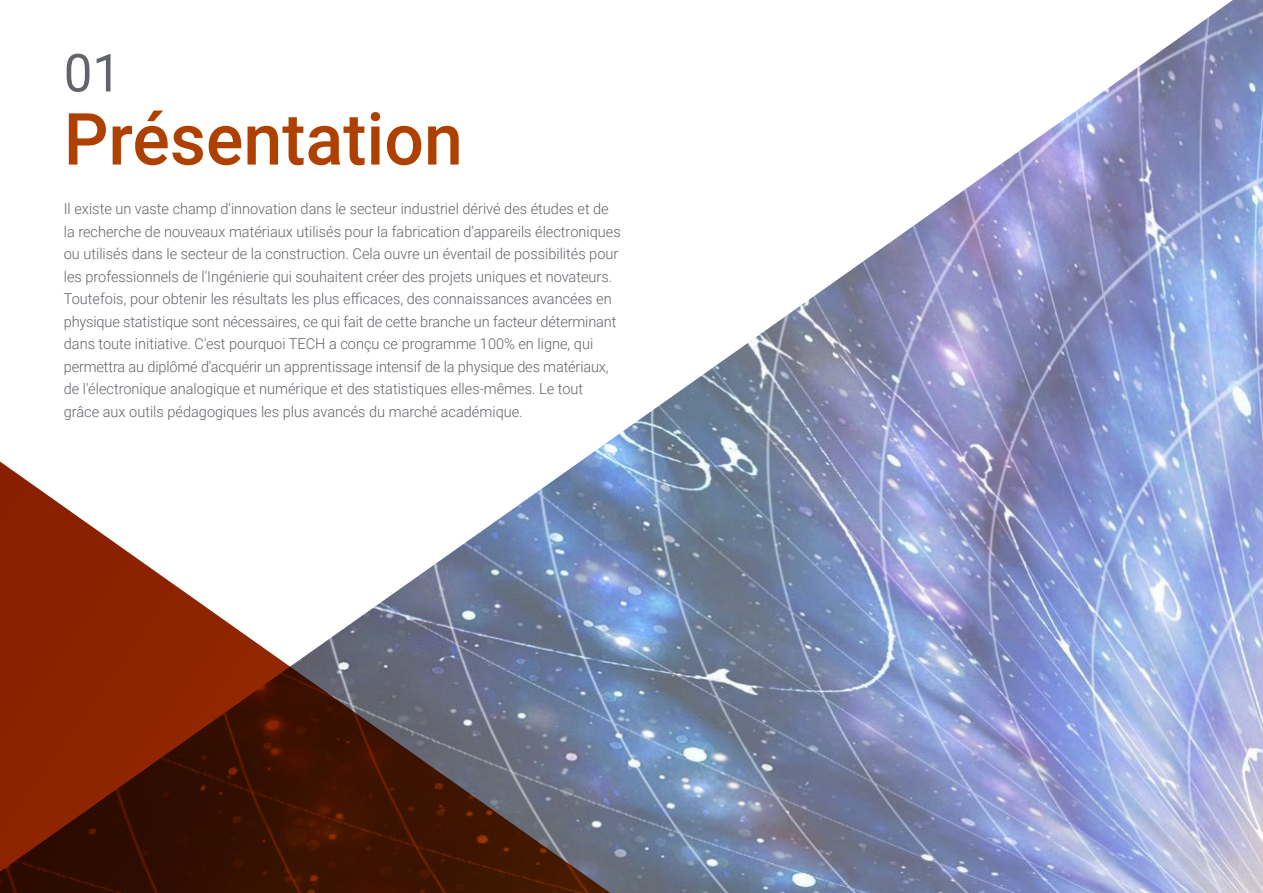
<style>
.page{position:relative;width:1263px;height:893px;background:#fff}
.page>*{position:absolute;margin:0;border:0;box-sizing:border-box;transform-origin:0 0}
.t1{font:500 72px "Roboto";color:#ae4000}
.t2{font:52.5px "Roboto";color:#61646a}
.t3{font:300 15px/22.5px "Roboto";color:#61646a}
</style>
<div class="page">
<img style="left:602px;top:0;width:661px;height:893px">
<svg style="left:0;top:446px;width:640px;height:447px"></svg>
<h2 class="t2" style="left:64px;top:36px;width:59px">01</h2>
<h1 class="t1" style="left:64px;top:89px;width:401px">Présentation</h1>
<p class="t3" style="left:64px;top:197px;width:558px">Il existe un vaste champ d'innovation dans le secteur industriel dérivé des études et de la recherche de nouveaux matériaux utilisés pour la fabrication d'appareils électroniques ou utilisés dans le secteur de la construction. Cela ouvre un éventail de possibilités pour les professionnels de l'Ingénierie qui souhaitent créer des projets uniques et novateurs.<br>Toutefois, pour obtenir les résultats les plus efficaces, des connaissances avancées en physique statistique sont nécessaires, ce qui fait de cette branche un facteur déterminant dans toute initiative. C'est pourquoi TECH a conçu ce programme 100% en ligne, qui permettra au diplômé d'acquérir un apprentissage intensif de la physique des matériaux, de l'électronique analogique et numérique et des statistiques elles-mêmes. Le tout grâce aux outils pédagogiques les plus avancés du marché académique.</p>
</div>
